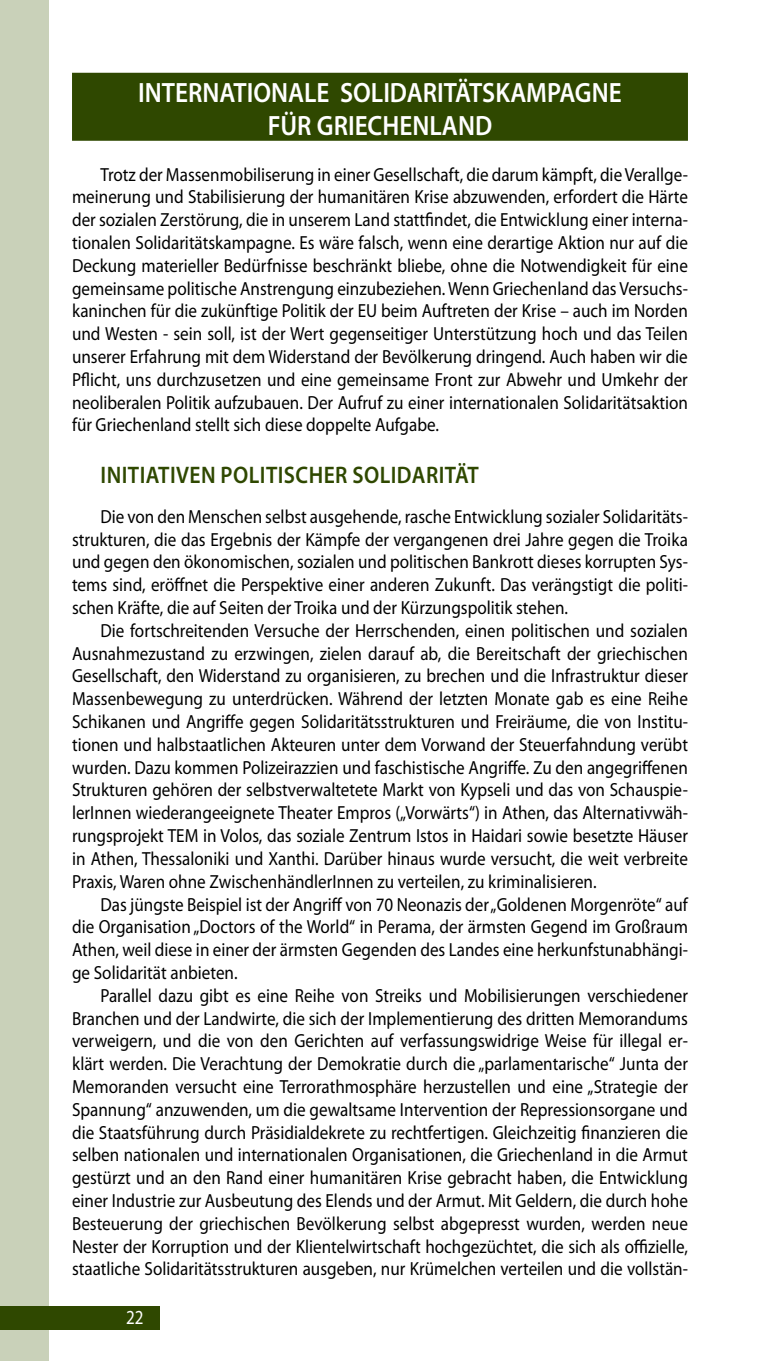
<style>
.page{position:relative;width:760px;height:1361px;background:#fff}
.page>*{position:absolute;margin:0;border:0;box-sizing:border-box;transform-origin:0 0}
.t1{font:600 28px/33.6px "Myriad Pro";color:#fff;text-align:center;scale:.9 1}
.t2{font:600 24px "Myriad Pro";color:#2f4800;scale:.9 1}
.t3{font:20px "Myriad Pro";color:#fff;scale:.85 1}
.t4{font:19px/22.8px "Myriad Pro";color:#000;text-align:justify;scale:.9 1}
</style>
<div class="page">
<div style="left:0;top:0;width:48px;height:1361px;background:#c9d1b9"></div>
<div style="left:0;top:1306px;width:159px;height:23px;background:#2f4800"></div>
<div style="left:72px;top:73px;width:616px;height:68px;background:#2f4800"></div>
<h1 class="t1" style="left:138px;top:75px;width:539px">INTERNATIONALE SOLIDARITÄTSKAMPAGNE<br>FÜR GRIECHENLAND</h1>
<p class="t4" style="left:72px;top:163px;width:686px;text-indent:28px">Trotz der Massenmobiliserung in einer Gesellschaft, die darum kämpft, die Verallge&shy;meinerung und Stabilisierung der humanitären Krise abzuwenden, erfordert die Härte der sozialen Zerstörung, die in unserem Land stattfindet, die Entwicklung einer interna&shy;tionalen Solidaritätskampagne. Es wäre falsch, wenn eine derartige Aktion nur auf die Deckung materieller Bedürfnisse beschränkt bliebe, ohne die Notwendigkeit für eine gemeinsame politische Anstrengung einzubeziehen. Wenn Griechenland das Versuchs&shy;kaninchen für die zukünftige Politik der EU beim Auftreten der Krise – auch im Norden und Westen - sein soll, ist der Wert gegenseitiger Unterstützung hoch und das Teilen unserer Erfahrung mit dem Widerstand der Bevölkerung dringend. Auch haben wir die Pflicht, uns durchzusetzen und eine gemeinsame Front zur Abwehr und Umkehr der neoliberalen Politik aufzubauen. Der Aufruf zu einer internationalen Solidaritätsaktion für Griechenland stellt sich diese doppelte Aufgabe.</p>
<p class="t2" style="left:101px;top:460px;width:20px">INITIATIVEN</p>
<p class="t2" style="left:221px;top:460px;width:14px">POLITISCHER</p>
<p class="t2" style="left:352px;top:460px;width:27px">SOLIDARITÄT</p>
<p class="t4" style="left:72px;top:505px;width:686px;text-indent:28px">Die von den Menschen selbst ausgehende, rasche Entwicklung sozialer Solidaritäts&shy;strukturen, die das Ergebnis der Kämpfe der vergangenen drei Jahre gegen die Troika und gegen den ökonomischen, sozialen und politischen Bankrott dieses korrupten Sys&shy;tems sind, eröffnet die Perspektive einer anderen Zukunft. Das verängstigt die politi&shy;schen Kräfte, die auf Seiten der Troika und der Kürzungspolitik stehen.</p>
<p class="t4" style="left:72px;top:619px;width:686px;text-indent:28px">Die fortschreitenden Versuche der Herrschenden, einen politischen und sozialen Ausnahmezustand zu erzwingen, zielen darauf ab, die Bereitschaft der griechischen Gesellschaft, den Widerstand zu organisieren, zu brechen und die Infrastruktur dieser Massenbewegung zu unterdrücken. Während der letzten Monate gab es eine Reihe Schikanen und Angriffe gegen Solidaritätsstrukturen und Freiräume, die von Institu&shy;tionen und halbstaatlichen Akteuren unter dem Vorwand der Steuerfahndung verübt wurden. Dazu kommen Polizeirazzien und faschistische Angriffe. Zu den angegriffenen Strukturen gehören der selbstverwaltetete Markt von Kypseli und das von Schauspie&shy;lerInnen wiederangeeignete Theater Empros („Vorwärts“) in Athen, das Alternativwäh&shy;rungsprojekt TEM in Volos, das soziale Zentrum Istos in Haidari sowie besetzte Häuser in Athen, Thessaloniki und Xanthi. Darüber hinaus wurde versucht, die weit verbreite Praxis, Waren ohne ZwischenhändlerInnen zu verteilen, zu kriminalisieren.</p>
<p class="t4" style="left:72px;top:892px;width:686px;text-indent:28px">Das jüngste Beispiel ist der Angriff von 70 Neonazis der „Goldenen Morgenröte“ auf die Organisation „Doctors of the World“ in Perama, der ärmsten Gegend im Großraum Athen, weil diese in einer der ärmsten Gegenden des Landes eine herkunfstunabhängi&shy;ge Solidarität anbieten.</p>
<p class="t4" style="left:72px;top:983px;width:686px;text-indent:28px">Parallel dazu gibt es eine Reihe von Streiks und Mobilisierungen verschiedener Branchen und der Landwirte, die sich der Implementierung des dritten Memorandums verweigern, und die von den Gerichten auf verfassungswidrige Weise für illegal er&shy;klärt werden. Die Verachtung der Demokratie durch die „parlamentarische“ Junta der Memoranden versucht eine Terrorathmosphäre herzustellen und eine „Strategie der Spannung“ anzuwenden, um die gewaltsame Intervention der Repressionsorgane und die Staatsführung durch Präsidialdekrete zu rechtfertigen. Gleichzeitig finanzieren die selben nationalen und internationalen Organisationen, die Griechenland in die Armut gestürzt und an den Rand einer humanitären Krise gebracht haben, die Entwicklung einer Industrie zur Ausbeutung des Elends und der Armut. Mit Geldern, die durch hohe Besteuerung der griechischen Bevölkerung selbst abgepresst wurden, werden neue Nester der Korruption und der Klientelwirtschaft hochgezüchtet, die sich als offizielle, staatliche Solidaritätsstrukturen ausgeben, nur Krümelchen verteilen und die vollstän-</p>
<p class="t3" style="left:126px;top:1304px;width:22px">22</p>
</div>
